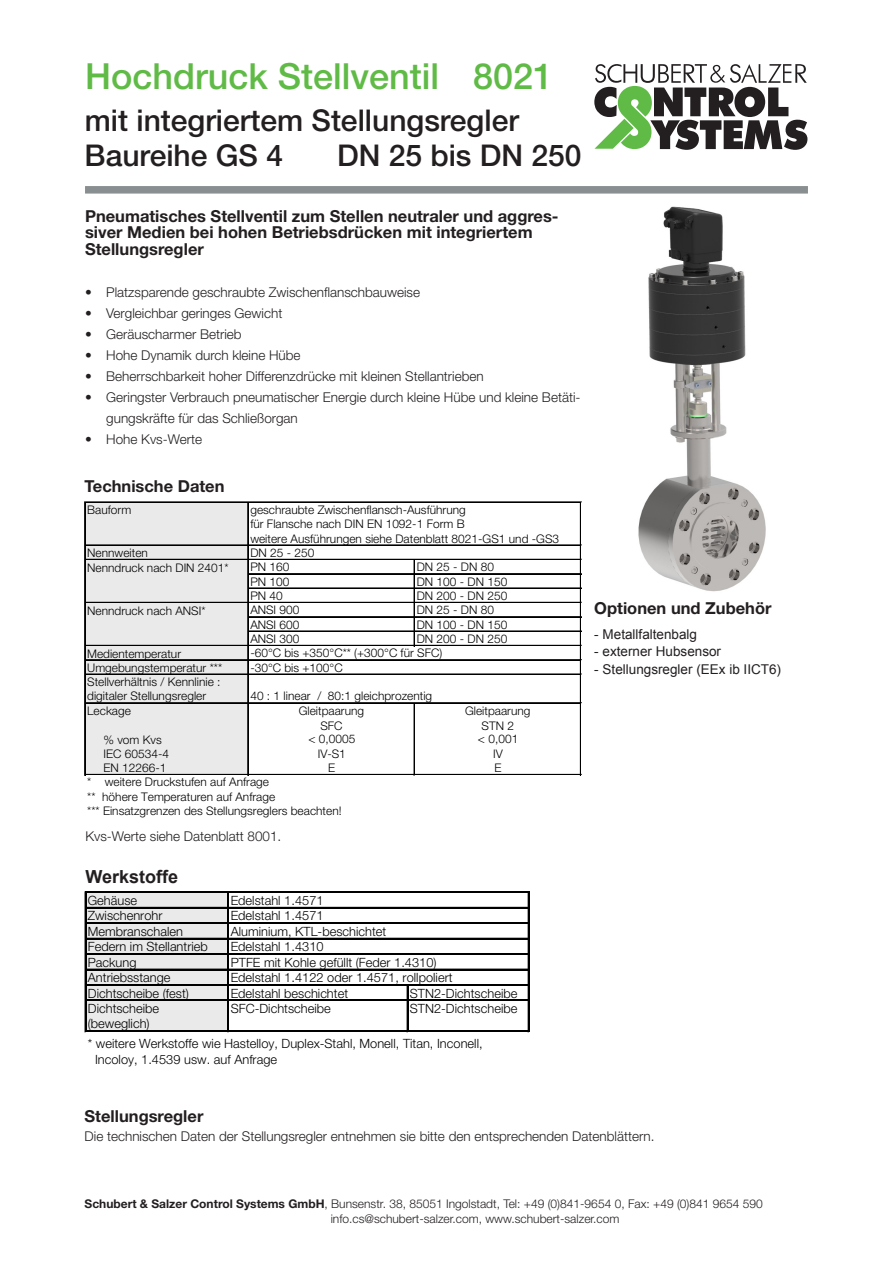
<style>
.page{position:relative;width:893px;height:1263px;background:#fff}
.page>*{position:absolute;margin:0;border:0;box-sizing:border-box;transform-origin:0 0}
.t1{font:500 36px "Helvetica Neue LT Std";color:#60bb46}
.t2{font:500 30px "Helvetica Neue LT Std";color:#231f20}
.Überschrift_1{font:700 18px "Arial";color:#231f20}
.Überschrift{font:700 16.5px/16.5px "Helvetica Neue LT Std";color:#231f20}
.Text{font:300 13.5px/21px "Helvetica Neue LT Std";color:#231f20}
.Titel_3{font:13.5px "Arial";color:#231f20}
.t3{font:300 12.75px/19.8px "Helvetica Neue LT Std";letter-spacing:.005em;color:#000}
.t4{font:300 12px "Helvetica Neue LT Std";color:#231f20}
.t5{font:300 11.85px/14.4px "Helvetica Neue LT Std";letter-spacing:.005em;color:#000}
.s1{font-weight:700}
</style>
<div class="page">
<div style="left:85px;top:186px;width:723px;height:8px;background:#898e90;border:2px solid #898e90"></div>
<svg style="left:594px;top:64px;width:213px;height:86px"></svg>
<div style="left:86px;top:893px;width:143px;height:30px;background:#eaeaea"></div>
<div style="left:86px;top:923px;width:143px;height:108px;background:#eaeaea"></div>
<hr style="left:85px;top:892px;width:1px;height:140px;background:#000">
<hr style="left:228px;top:893px;width:1px;height:139px;background:#000">
<hr style="left:528px;top:893px;width:1px;height:139px;background:#000">
<hr style="left:407px;top:985px;width:1px;height:47px;background:#000">
<hr style="left:86px;top:891px;width:443px;height:1px;background:#000">
<hr style="left:86px;top:892px;width:443px;height:1px;background:#000">
<hr style="left:86px;top:907px;width:443px;height:1px;background:#000">
<hr style="left:86px;top:922px;width:443px;height:1px;background:#000">
<hr style="left:86px;top:923px;width:443px;height:1px;background:#000">
<hr style="left:86px;top:938px;width:443px;height:1px;background:#000">
<hr style="left:86px;top:953px;width:443px;height:1px;background:#000">
<hr style="left:86px;top:954px;width:443px;height:1px;background:#000">
<hr style="left:86px;top:969px;width:443px;height:1px;background:#000">
<hr style="left:86px;top:984px;width:443px;height:1px;background:#000">
<hr style="left:86px;top:1000px;width:443px;height:1px;background:#000">
<hr style="left:86px;top:1030px;width:443px;height:1px;background:#000">
<hr style="left:86px;top:1031px;width:443px;height:1px;background:#000">
<img style="left:638px;top:206px;width:128px;height:386px">
<div style="left:86px;top:503px;width:162px;height:57px;background:#eaeaea"></div>
<div style="left:86px;top:560px;width:162px;height:114px;background:#eaeaea"></div>
<div style="left:86px;top:674px;width:162px;height:101px;background:#eaeaea"></div>
<hr style="left:414px;top:560px;width:1px;height:86px;background:#000">
<hr style="left:84px;top:502px;width:1px;height:273px;background:#000">
<hr style="left:85px;top:502px;width:1px;height:273px;background:#000">
<hr style="left:247px;top:503px;width:1px;height:272px;background:#000">
<hr style="left:248px;top:503px;width:1px;height:272px;background:#000">
<hr style="left:580px;top:503px;width:1px;height:272px;background:#000">
<hr style="left:414px;top:704px;width:1px;height:71px;background:#000">
<hr style="left:86px;top:502px;width:495px;height:1px;background:#000">
<hr style="left:86px;top:545px;width:495px;height:1px;background:#000">
<hr style="left:86px;top:559px;width:495px;height:1px;background:#000">
<hr style="left:249px;top:573px;width:332px;height:1px;background:#000">
<hr style="left:249px;top:574px;width:332px;height:1px;background:#000">
<hr style="left:249px;top:588px;width:332px;height:1px;background:#000">
<hr style="left:86px;top:602px;width:495px;height:1px;background:#000">
<hr style="left:249px;top:616px;width:332px;height:1px;background:#000">
<hr style="left:249px;top:617px;width:332px;height:1px;background:#000">
<hr style="left:249px;top:631px;width:332px;height:1px;background:#000">
<hr style="left:86px;top:645px;width:495px;height:1px;background:#000">
<hr style="left:86px;top:659px;width:495px;height:1px;background:#000">
<hr style="left:86px;top:660px;width:495px;height:1px;background:#000">
<hr style="left:86px;top:674px;width:495px;height:1px;background:#000">
<hr style="left:86px;top:702px;width:495px;height:1px;background:#000">
<hr style="left:86px;top:703px;width:495px;height:1px;background:#000">
<hr style="left:86px;top:774px;width:495px;height:1px;background:#000">
<p class="t1" style="left:85px;top:55px;width:470px">Hochdruck Stellventil 8021</p>
<p class="t2" style="left:85px;top:103px;width:436px">mit integriertem Stellungsregler</p>
<p class="t2" style="left:85px;top:138px;width:200px">Baureihe GS 4</p>
<p class="t2" style="left:337px;top:138px;width:246px">DN 25 bis DN 250</p>
<p class="Überschrift" style="left:85px;top:207px;width:475px">Pneumatisches Stellventil zum Stellen neutraler und aggres&shy;siver Medien bei hohen Betriebsdrücken mit integriertem<br>Stellungsregler</p>
<p class="Text" style="left:85px;top:281px;width:337px">• Platzsparende geschraubte Zwischenflanschbauweise</p>
<p class="Text" style="left:85px;top:302px;width:199px">• Vergleichbar geringes Gewicht</p>
<p class="Text" style="left:85px;top:323px;width:158px">• Geräuscharmer Betrieb</p>
<p class="Text" style="left:85px;top:344px;width:217px">• Hohe Dynamik durch kleine Hübe</p>
<p class="Text" style="left:85px;top:365px;width:400px">• Beherrschbarkeit hoher Differenzdrücke mit kleinen Stellantrieben</p>
<p class="Text" style="left:106px;top:386px;width:476px;text-indent:-21px">• Geringster Verbrauch pneumatischer Energie durch kleine Hübe und kleine Betäti&shy;gungskräfte für das Schließorgan</p>
<p class="Text" style="left:85px;top:428px;width:119px">• Hohe Kvs-Werte</p>
<p class="Überschrift" style="left:85px;top:478px;width:141px">Technische Daten</p>
<p class="t5" style="left:87px;top:502px;width:45px">Bauform</p>
<p class="t5" style="left:250px;top:502px;width:310px">geschraubte Zwischenflansch-Ausführung<br>für Flansche nach DIN EN 1092-1 Form B<br>weitere Ausführungen siehe Datenblatt 8021-GS1 und -GS3</p>
<p class="t5" style="left:87px;top:545px;width:62px">Nennweiten</p>
<p class="t5" style="left:250px;top:545px;width:66px">DN 25 - 250</p>
<p class="t5" style="left:87px;top:560px;width:143px">Nenndruck nach DIN 2401*</p>
<p class="t5" style="left:250px;top:560px;width:41px">PN 160</p>
<p class="t5" style="left:417px;top:560px;width:79px">DN 25 - DN 80</p>
<p class="t5" style="left:250px;top:574px;width:41px">PN 100</p>
<p class="t5" style="left:417px;top:574px;width:92px">DN 100 - DN 150</p>
<p class="t5" style="left:250px;top:588px;width:34px">PN 40</p>
<p class="t5" style="left:417px;top:588px;width:92px">DN 200 - DN 250</p>
<p class="t5" style="left:87px;top:603px;width:120px">Nenndruck nach ANSI*</p>
<p class="t5" style="left:250px;top:603px;width:51px">ANSI 900</p>
<p class="t5" style="left:417px;top:603px;width:79px">DN 25 - DN 80</p>
<p class="t5" style="left:250px;top:617px;width:51px">ANSI 600</p>
<p class="t5" style="left:417px;top:617px;width:92px">DN 100 - DN 150</p>
<p class="t5" style="left:250px;top:631px;width:51px">ANSI 300</p>
<p class="t5" style="left:417px;top:631px;width:92px">DN 200 - DN 250</p>
<p class="t5" style="left:87px;top:646px;width:136px;line-height:14px">Medientemperatur<br>Umgebungstemperatur ***</p>
<p class="t5" style="left:250px;top:645px;width:193px">-60°C bis +350°C** (+300°C für SFC)</p>
<p class="t5" style="left:250px;top:660px;width:94px">-30°C bis +100°C</p>
<p class="t5" style="left:87px;top:674px;width:135px">Stellverhältnis / Kennlinie : digitaler Stellungsregler</p>
<p class="t5" style="left:250px;top:689px;width:183px">40 : 1 linear / 80:1 gleichprozentig</p>
<p class="t5" style="left:87px;top:703px;width:45px">Leckage</p>
<p class="t5" style="left:299px;top:703px;width:67px;line-height:15px;text-align:center">Gleitpaarung<br>SFC</p>
<p class="t5" style="left:465px;top:703px;width:67px;line-height:15px;text-align:center">Gleitpaarung<br>STN 2</p>
<p class="t5" style="left:104px;top:732px;width:60px">% vom Kvs</p>
<p class="t5" style="left:308px;top:732px;width:48px">&lt; 0,0005</p>
<p class="t5" style="left:478px;top:732px;width:42px">&lt; 0,001</p>
<p class="t5" style="left:104px;top:746px;width:67px">IEC 60534-4</p>
<p class="t5" style="left:318px;top:746px;width:30px">IV-S1</p>
<p class="t5" style="left:493px;top:746px;width:11px">IV</p>
<p class="t5" style="left:104px;top:761px;width:64px">EN 12266-1</p>
<p class="t5" style="left:328px;top:760px;width:9px">E</p>
<p class="t5" style="left:495px;top:760px;width:9px">E</p>
<p class="t5" style="left:87px;top:775px;width:256px">* weitere Druckstufen auf Anfrage<br>** höhere Temperaturen auf Anfrage<br>*** Einsatzgrenzen des Stellungsreglers beachten!</p>
<p class="Text" style="left:85px;top:825px;width:197px">Kvs-Werte siehe Datenblatt 8001.</p>
<p class="Überschrift_1" style="left:85px;top:865px;width:94px">Werkstoffe</p>
<p class="t3" style="left:88px;top:890px;width:51px">Gehäuse</p>
<p class="t3" style="left:231px;top:890px;width:94px">Edelstahl 1.4571</p>
<p class="t3" style="left:88px;top:906px;width:76px">Zwischenrohr</p>
<p class="t3" style="left:231px;top:906px;width:94px">Edelstahl 1.4571</p>
<p class="t3" style="left:88px;top:921px;width:97px">Membranschalen</p>
<p class="t3" style="left:231px;top:921px;width:157px">Aluminium, KTL-beschichtet</p>
<p class="t3" style="left:88px;top:936px;width:122px">Federn im Stellantrieb</p>
<p class="t3" style="left:231px;top:936px;width:94px">Edelstahl 1.4310</p>
<p class="t3" style="left:88px;top:952px;width:50px">Packung</p>
<p class="t3" style="left:231px;top:952px;width:207px">PTFE mit Kohle gefüllt (Feder 1.4310)</p>
<p class="t3" style="left:88px;top:967px;width:84px">Antriebsstange</p>
<p class="t3" style="left:231px;top:967px;width:223px">Edelstahl 1.4122 oder 1.4571, rollpoliert</p>
<p class="t3" style="left:88px;top:983px;width:103px">Dichtscheibe (fest)</p>
<p class="t3" style="left:231px;top:983px;width:119px">Edelstahl beschichtet</p>
<p class="t3" style="left:410px;top:983px;width:109px">STN2-Dichtscheibe</p>
<p class="t3" style="left:88px;top:998px;width:73px">Dichtscheibe</p>
<p class="t3" style="left:231px;top:998px;width:102px">SFC-Dichtscheibe</p>
<p class="t3" style="left:410px;top:998px;width:109px">STN2-Dichtscheibe</p>
<p class="t3" style="left:88px;top:1014px;width:396px">(beweglich)<br>* weitere Werkstoffe wie Hastelloy, Duplex-Stahl, Monell, Titan, Inconell,</p>
<p class="t3" style="left:95px;top:1050px;width:184px">Incoloy, 1.4539 usw. auf Anfrage</p>
<p class="Überschrift" style="left:594px;top:599px;width:179px">Optionen und Zubehör</p>
<p class="Titel_3" style="left:594px;top:626px;width:104px">- Metallfaltenbalg</p>
<p class="Titel_3" style="left:594px;top:642px;width:128px">- externer Hubsensor</p>
<p class="Titel_3" style="left:594px;top:660px;width:188px">- Stellungsregler (EEx ib IICT6)</p>
<p class="Überschrift" style="left:85px;top:1107px;width:120px">Stellungsregler</p>
<p class="Text" style="left:85px;top:1125px;width:571px">Die technischen Daten der Stellungsregler entnehmen sie bitte den entsprechenden Datenblättern.</p>
<p class="t4" style="left:85px;top:1196px;width:680px"><span class="s1">Schubert &amp; Salzer Control Systems GmbH</span>, Bunsenstr. 38, 85051 Ingolstadt, Tel: +49 (0)841-9654 0, Fax: +49 (0)841 9654 590</p>
<p class="t4" style="left:331px;top:1211px;width:290px">info.cs@schubert-salzer.com, www.schubert-salzer.com</p>
</div>
